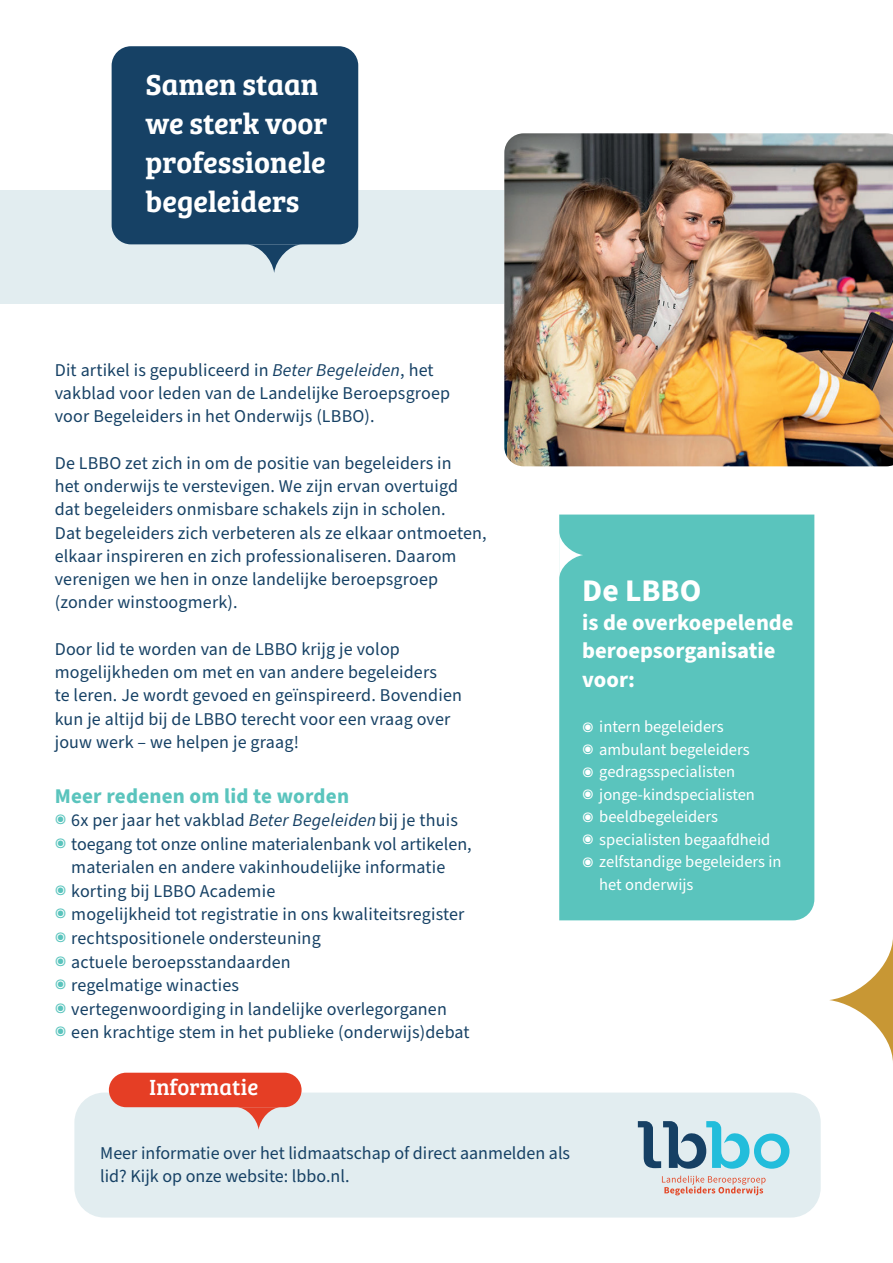
<style>
.page{position:relative;width:893px;height:1263px;background:#fff}
.page>*{position:absolute;margin:0;border:0;box-sizing:border-box;transform-origin:0 0}
.t1{font:700 31.5px "Source Sans Pro";color:#fff}
.t2{font:30px/39px "Bree Serif Sb";color:#fff}
.t3{font:22.8px "Bree Serif";color:#fff}
.t4{font:700 22.5px/28.5px "Source Sans Pro";color:#fff}
.t5{font:700 21px "Source Sans Pro";letter-spacing:.01em;color:#5ac4bd}
.t6{font:18px/23.2px "Source Sans Pro";letter-spacing:.01em;color:#164165}
.t7{font:16.5px "Source Sans Pro";color:#fff}
.s1{font-style:italic}
.s2{font-size:19.5px;color:#5ac4bd}
.s3{font-size:19.5px}
</style>
<div class="page">
<div style="left:74px;top:1092px;width:747px;height:125px;background:#e2edf0;border-radius:30px"></div>
<div style="left:109px;top:1073px;width:193px;height:34px;background:#e53e25;border-radius:17px"></div>
<svg style="left:236px;top:1107px;width:45px;height:23px"></svg>
<svg style="left:638px;top:1121px;width:151px;height:48px"></svg>
<svg style="left:662px;top:1176px;width:104px;height:19px"></svg>
<svg style="left:829px;top:939px;width:64px;height:123px"></svg>
<div style="left:0;top:190px;width:512px;height:113px;background:#e2edf0"></div>
<img style="left:504px;top:133px;width:389px;height:333px">
<div style="left:112px;top:46px;width:246px;height:198px;background:#164165;border-radius:19px"></div>
<svg style="left:246px;top:244px;width:57px;height:29px"></svg>
<div style="left:559px;top:514px;width:255px;height:406px;background:#5ac4bd"></div>
<svg style="left:559px;top:531px;width:24px;height:48px"></svg>
<h2 class="t2" style="left:146px;top:64px;width:183px">Samen staan we sterk voor professionele begeleiders</h2>
<p class="t6" style="left:55px;top:359px;width:397px">Dit artikel is gepubliceerd in <span class="s1">Beter Begeleiden</span>, het vakblad voor leden van de Landelijke Beroepsgroep voor Begeleiders in het Onderwijs (LBBO).</p>
<p class="t6" style="left:55px;top:452px;width:433px">De LBBO zet zich in om de positie van begeleiders in<br>het onderwijs te verstevigen. We zijn ervan overtuigd dat begeleiders onmisbare schakels zijn in scholen.<br>Dat begeleiders zich verbeteren als ze elkaar ontmoeten, elkaar inspireren en zich professionaliseren. Daarom verenigen we hen in onze landelijke beroepsgroep (zonder winstoogmerk).</p>
<p class="t6" style="left:55px;top:638px;width:409px">Door lid te worden van de LBBO krijg je volop mogelijkheden om met en van andere begeleiders<br>te leren. Je wordt gevoed en geïnspireerd. Bovendien kun je altijd bij de LBBO terecht voor een vraag over jouw werk – we helpen je graag!</p>
<p class="t5" style="left:55px;top:781px;width:296px">Meer redenen om lid te worden</p>
<p class="t6" style="left:55px;top:809px;width:405px"><span class="s2">◉</span> 6x per jaar het vakblad <span class="s1">Beter Begeleiden</span>bij je thuis</p>
<p class="t6" style="left:55px;top:833px;width:418px"><span class="s2">◉</span> toegang tot onze online materialenbank vol artikelen,</p>
<p class="t6" style="left:71px;top:856px;width:376px">materialen en andere vakinhoudelijke informatie</p>
<p class="t6" style="left:55px;top:880px;width:222px"><span class="s2">◉</span> korting bij LBBO Academie</p>
<p class="t6" style="left:55px;top:903px;width:411px"><span class="s2">◉</span> mogelijkheid tot registratie in ons kwaliteitsregister</p>
<p class="t6" style="left:55px;top:927px;width:268px"><span class="s2">◉</span> rechtspositionele ondersteuning</p>
<p class="t6" style="left:55px;top:950px;width:238px"><span class="s2">◉</span> actuele beroepsstandaarden</p>
<p class="t6" style="left:55px;top:974px;width:186px"><span class="s2">◉</span> regelmatige winacties</p>
<p class="t6" style="left:55px;top:998px;width:394px"><span class="s2">◉</span> vertegenwoordiging in landelijke overlegorganen</p>
<p class="t6" style="left:55px;top:1021px;width:416px"><span class="s2">◉</span> een krachtige stem in het publieke (onderwijs)debat</p>
<p class="t3" style="left:149px;top:1070px;width:111px">Informatie</p>
<h1 class="t1" style="left:582px;top:569px;width:121px">De LBBO</h1>
<p class="t4" style="left:582px;top:609px;width:213px">is de overkoepelende beroepsorganisatie voor:</p>
<p class="t7" style="left:582px;top:716px;width:143px"><span class="s3">◉</span> intern begeleiders</p>
<p class="t7" style="left:582px;top:738px;width:169px"><span class="s3">◉</span> ambulant begeleiders</p>
<p class="t7" style="left:582px;top:761px;width:154px"><span class="s3">◉</span> gedragsspecialisten</p>
<p class="t7" style="left:582px;top:783px;width:174px"><span class="s3">◉</span> jonge-kindspecialisten</p>
<p class="t7" style="left:582px;top:806px;width:137px"><span class="s3">◉</span> beeldbegeleiders</p>
<p class="t7" style="left:582px;top:828px;width:189px"><span class="s3">◉</span> specialisten begaafdheid</p>
<p class="t7" style="left:582px;top:851px;width:201px"><span class="s3">◉</span> zelfstandige begeleiders in</p>
<p class="t7" style="left:599px;top:873px;width:96px">het onderwijs</p>
<p class="t6" style="left:100px;top:1142px;width:471px;line-height:22.5px">Meer informatie over het lidmaatschap of direct aanmelden als lid? Kijk op onze website: lbbo.nl.</p>
</div>
